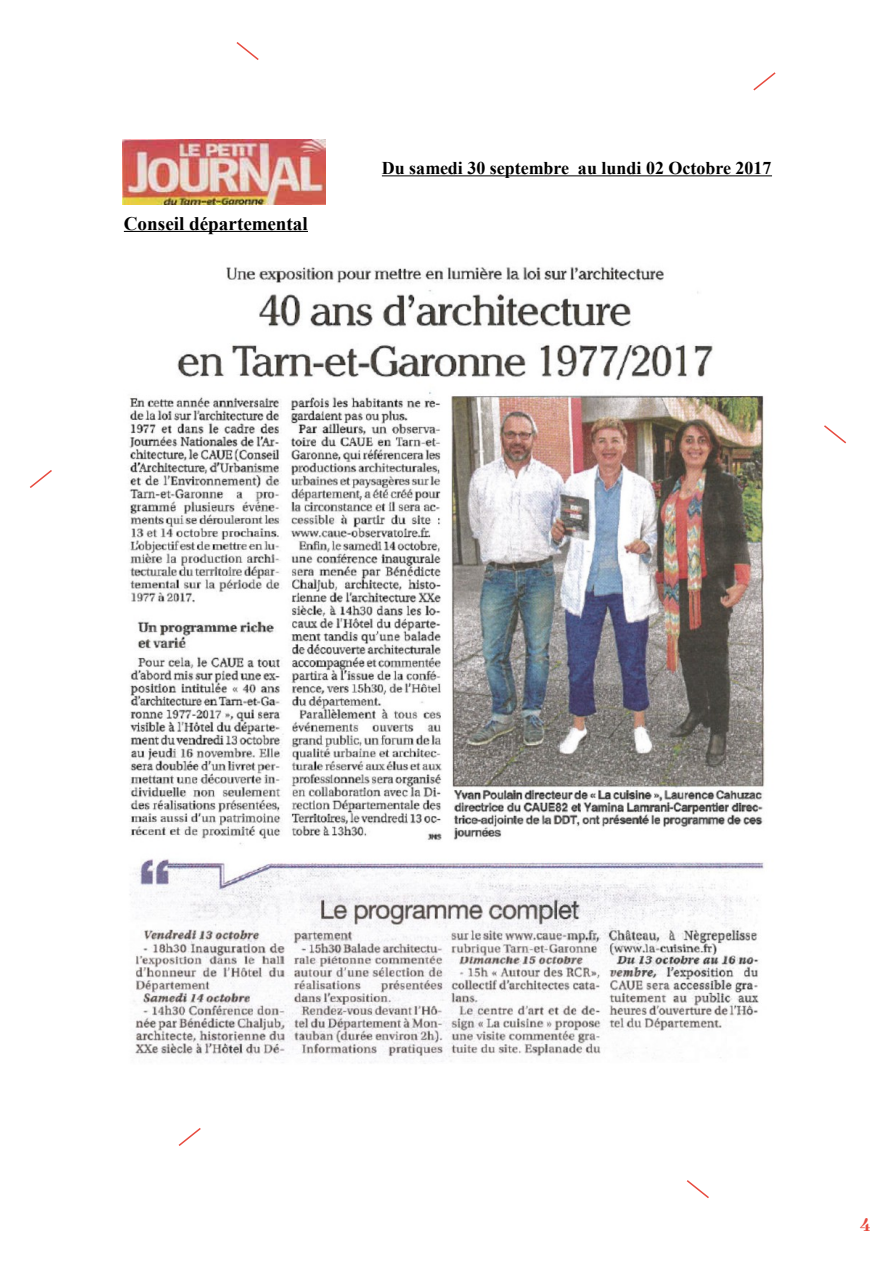
<style>
.page{position:relative;width:893px;height:1263px;background:#fff}
.page>*{position:absolute;margin:0;border:0;box-sizing:border-box;transform-origin:0 0}
.t1{font:700 19.2px "Times New Roman";color:#000}
.t2{font:700 18px "Times New Roman";color:#000}
.t3{font:700 18px "TT Pubs Stencil";color:#e74a3e}
</style>
<div class="page">
<svg style="left:686px;top:1180px;width:23px;height:18px"></svg>
<svg style="left:236px;top:42px;width:23px;height:18px"></svg>
<svg style="left:824px;top:425px;width:22px;height:19px"></svg>
<svg style="left:30px;top:470px;width:22px;height:18px"></svg>
<svg style="left:178px;top:1128px;width:23px;height:18px"></svg>
<svg style="left:753px;top:72px;width:23px;height:19px"></svg>
<img style="left:123px;top:139px;width:203px;height:66px">
<hr style="left:382px;top:175px;width:390px;height:1px;background:#000">
<img style="left:129px;top:266px;width:636px;height:797px">
<hr style="left:124px;top:231px;width:184px;height:1px;background:#000">
<p class="t1" style="left:124px;top:217px;width:185px">Conseil départemental</p>
<p class="t2" style="left:382px;top:162px;width:391px">Du samedi 30 septembre au lundi 02 Octobre 2017</p>
<p class="t3" style="left:860px;top:1212px;width:12px">4</p>
</div>
